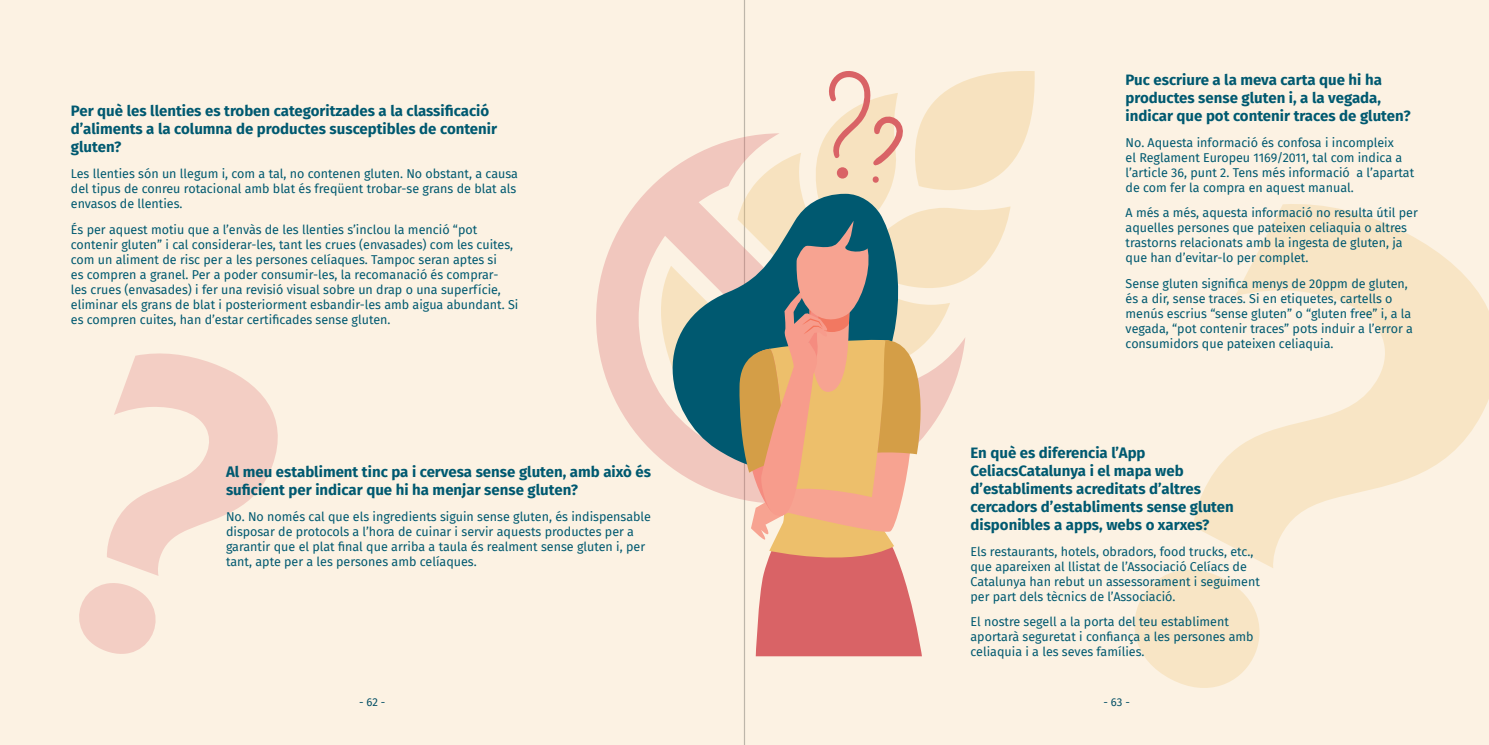
<style>
.page{position:relative;width:1489px;height:745px;background:#fff}
.page>*{position:absolute;margin:0;border:0;box-sizing:border-box;transform-origin:0 0}
.t1{font:700 15px/18px "Fira Sans";color:#005970}
.t2{font:12.5px/15px "Fira Sans";color:#005970}
.t3{font:11.25px "Fira Sans";color:#034f65}
</style>
<div class="page">
<div style="left:0;top:0;width:1488px;height:744px;background:#fcf2e3"></div>
<hr style="left:743px;top:0;width:2px;height:744px;background:#000">
<svg style="left:596px;top:184px;width:58px;height:261px;fill:#f1c7be"></svg>
<svg style="left:1134px;top:204px;width:354px;height:484px"></svg>
<svg style="left:79px;top:353px;width:199px;height:301px"></svg>
<svg style="left:646px;top:194px;width:8px;height:259px;fill:#f1c7be"></svg>
<svg style="left:654px;top:69px;width:381px;height:587px"></svg>
<p class="t1" style="left:71px;top:101px;width:428px">Per què les llenties es troben categoritzades a la classificació d’aliments a la columna de productes susceptibles de contenir gluten?</p>
<p class="t2" style="left:71px;top:165px;width:448px">Les llenties són un llegum i, com a tal, no contenen gluten. No obstant, a causa del tipus de conreu rotacional amb blat és freqüent trobar-se grans de blat als envasos de llenties.</p>
<p class="t2" style="left:71px;top:221px;width:449px">És per aquest motiu que a l’envàs de les llenties s’inclou la menció “pot contenir gluten” i cal considerar-les, tant les crues (envasades) com les cuites, com un aliment de risc per a les persones celíaques. Tampoc seran aptes si<br>es compren a granel. Per a poder consumir-les, la recomanació és comprar-<br>les crues (envasades) i fer una revisió visual sobre un drap o una superfície, eliminar els grans de blat i posteriorment esbandir-les amb aigua abundant. Si es compren cuites, han d’estar certificades sense gluten.</p>
<p class="t1" style="left:226px;top:461px;width:426px">Al meu establiment tinc pa i cervesa sense gluten, amb això és suficient per indicar que hi ha menjar sense gluten?</p>
<p class="t2" style="left:226px;top:508px;width:426px">No. No només cal que els ingredients siguin sense gluten, és indispensable disposar de protocols a l’hora de cuinar i servir aquests productes per a garantir que el plat final que arriba a taula és realment sense gluten i, per tant, apte per a les persones amb celíaques.</p>
<p class="t1" style="left:1125px;top:70px;width:286px">Puc escriure a la meva carta que hi ha productes sense gluten i, a la vegada, indicar que pot contenir traces de gluten?</p>
<p class="t2" style="left:1125px;top:134px;width:290px">No. Aquesta informació és confosa i incompleix<br>el Reglament Europeu 1169/2011, tal com indica a l’article 36, punt 2. Tens més informació a l’apartat de com fer la compra en aquest manual.</p>
<p class="t2" style="left:1125px;top:205px;width:294px">A més a més, aquesta informació no resulta útil per aquelles persones que pateixen celiaquia o altres trastorns relacionats amb la ingesta de gluten, ja que han d’evitar-lo per complet.</p>
<p class="t2" style="left:1125px;top:276px;width:289px">Sense gluten significa menys de 20ppm de gluten, és a dir, sense traces. Si en etiquetes, cartells o menús escrius “sense gluten” o “gluten free” i, a la vegada, “pot contenir traces” pots induir a l’error a consumidors que pateixen celiaquia.</p>
<p class="t1" style="left:970px;top:442px;width:265px">En què es diferencia l’App CeliacsCatalunya i el mapa web d’establiments acreditats d’altres cercadors d’establiments sense gluten disponibles a apps, webs o xarxes?</p>
<p class="t2" style="left:970px;top:543px;width:291px">Els restaurants, hotels, obradors, food trucks, etc., que apareixen al llistat de l’Associació Celíacs de Catalunya han rebut un assessorament i seguiment per part dels tècnics de l’Associació.</p>
<p class="t2" style="left:970px;top:613px;width:285px">El nostre segell a la porta del teu establiment aportarà seguretat i confiança a les persones amb celiaquia i a les seves famílies.</p>
<p class="t3" style="left:359px;top:693px;width:28px">- 62 -</p>
<p class="t3" style="left:1103px;top:693px;width:28px">- 63 -</p>
</div>
